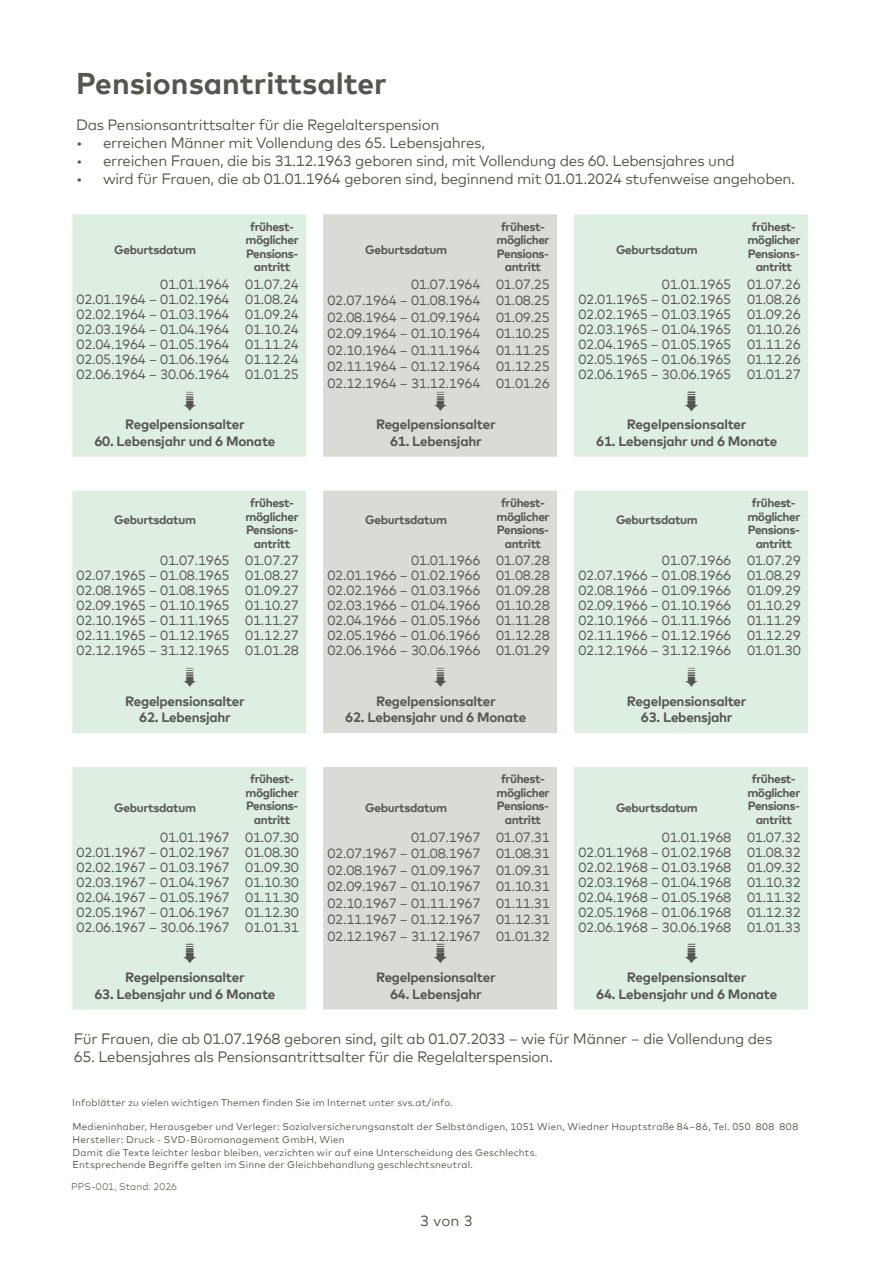
<style>
.page{position:relative;width:893px;height:1263px;background:#fff}
.page>*{position:absolute;margin:0;border:0;box-sizing:border-box;transform-origin:0 0}
.t1{font:700 30px "Mark Offc Pro";color:#565650}
.t2{font:15px "Mark Offc Pro";letter-spacing:-.02em;color:#565650}
.t3{font:13.5px/15px "Mark Offc Pro";letter-spacing:-.02em;color:#565650;text-align:justify}
.t4{font:700 13.5px "Mark Offc Pro";letter-spacing:-.02em;color:#565650}
.t5{font:700 12px/13.5px "Mark Offc Pro";letter-spacing:-.04em;color:#565650;text-align:center}
.t6{font:9.75px/12.8px "Mark Offc Pro";letter-spacing:.02em;color:#565650}
.t7{font:300 9.75px "Mark Offc Pro";letter-spacing:.01em;color:#565650}
</style>
<div class="page">
<div style="left:72px;top:214px;width:234px;height:243px;background:#deeee0"></div>
<div style="left:72px;top:491px;width:234px;height:242px;background:#deeee0"></div>
<div style="left:72px;top:767px;width:234px;height:242px;background:#deeee0"></div>
<div style="left:323px;top:214px;width:234px;height:243px;background:#dadad6"></div>
<div style="left:323px;top:491px;width:234px;height:242px;background:#dadad6"></div>
<div style="left:323px;top:767px;width:234px;height:242px;background:#dadad6"></div>
<div style="left:574px;top:214px;width:234px;height:243px;background:#deeee0"></div>
<div style="left:574px;top:491px;width:234px;height:242px;background:#deeee0"></div>
<div style="left:574px;top:767px;width:234px;height:242px;background:#deeee0"></div>
<svg style="left:184px;top:391px;width:12px;height:20px"></svg>
<svg style="left:184px;top:668px;width:12px;height:19px"></svg>
<svg style="left:184px;top:944px;width:12px;height:19px"></svg>
<svg style="left:434px;top:391px;width:13px;height:20px"></svg>
<svg style="left:434px;top:668px;width:13px;height:19px"></svg>
<svg style="left:434px;top:944px;width:13px;height:19px"></svg>
<svg style="left:685px;top:391px;width:13px;height:20px"></svg>
<svg style="left:685px;top:668px;width:13px;height:19px"></svg>
<svg style="left:685px;top:944px;width:13px;height:19px"></svg>
<h1 class="t1" style="left:76px;top:61px;width:312px">Pensionsantrittsalter</h1>
<p class="t2" style="left:76px;top:114px;width:365px">Das Pensionsantrittsalter für die Regelalterspension</p>
<p class="t2" style="left:76px;top:132px;width:410px">• erreichen Männer mit Vollendung des 65. Lebensjahres,</p>
<p class="t2" style="left:76px;top:150px;width:660px">• erreichen Frauen, die bis 31.12.1963 geboren sind, mit Vollendung des 60. Lebensjahres und</p>
<p class="t2" style="left:76px;top:168px;width:721px">• wird für Frauen, die ab 01.01.1964 geboren sind, beginnend mit 01.01.2024 stufenweise angehoben.</p>
<p class="t5" style="left:114px;top:242px;width:83px">Geburtsdatum</p>
<p class="t5" style="left:246px;top:219px;width:55px">frühest&shy;möglicher<br>Pensions&shy;antritt</p>
<p class="t3" style="left:77px;top:275px;width:155px;text-indent:84px">01.01.1964<br>02.01.1964 – 01.02.1964<br>02.02.1964 – 01.03.1964<br>02.03.1964 – 01.04.1964<br>02.04.1964 – 01.05.1964<br>02.05.1964 – 01.06.1964<br>02.06.1964 – 30.06.1964</p>
<p class="t3" style="left:245px;top:275px;width:55px">01.07.24<br>01.08.24<br>01.09.24<br>01.10.24<br>01.11.24<br>01.12.24<br>01.01.25</p>
<p class="t4" style="left:125px;top:414px;width:121px">Regelpensionsalter</p>
<p class="t4" style="left:94px;top:431px;width:183px">60. Lebensjahr und 6 Monate</p>
<p class="t5" style="left:114px;top:512px;width:83px">Geburtsdatum</p>
<p class="t5" style="left:246px;top:495px;width:55px">frühest&shy;möglicher<br>Pensions&shy;antritt</p>
<p class="t3" style="left:77px;top:552px;width:155px;text-indent:84px">01.07.1965<br>02.07.1965 – 01.08.1965<br>02.08.1965 – 01.08.1965<br>02.09.1965 – 01.10.1965<br>02.10.1965 – 01.11.1965<br>02.11.1965 – 01.12.1965<br>02.12.1965 – 31.12.1965</p>
<p class="t3" style="left:245px;top:552px;width:55px">01.07.27<br>01.08.27<br>01.09.27<br>01.10.27<br>01.11.27<br>01.12.27<br>01.01.28</p>
<p class="t4" style="left:125px;top:691px;width:121px">Regelpensionsalter</p>
<p class="t4" style="left:139px;top:707px;width:93px">62. Lebensjahr</p>
<p class="t5" style="left:114px;top:800px;width:83px">Geburtsdatum</p>
<p class="t5" style="left:246px;top:771px;width:55px">frühest&shy;möglicher<br>Pensions&shy;antritt</p>
<p class="t3" style="left:77px;top:828px;width:155px;text-indent:84px">01.01.1967<br>02.01.1967 – 01.02.1967<br>02.02.1967 – 01.03.1967<br>02.03.1967 – 01.04.1967<br>02.04.1967 – 01.05.1967<br>02.05.1967 – 01.06.1967<br>02.06.1967 – 30.06.1967</p>
<p class="t3" style="left:245px;top:828px;width:55px">01.07.30<br>01.08.30<br>01.09.30<br>01.10.30<br>01.11.30<br>01.12.30<br>01.01.31</p>
<p class="t5" style="left:365px;top:242px;width:83px">Geburtsdatum</p>
<p class="t5" style="left:496px;top:219px;width:55px">frühest&shy;möglicher<br>Pensions&shy;antritt</p>
<p class="t3" style="left:327px;top:275px;width:155px;line-height:16.5px;text-indent:84px">01.07.1964<br>02.07.1964 – 01.08.1964<br>02.08.1964 – 01.09.1964<br>02.09.1964 – 01.10.1964<br>02.10.1964 – 01.11.1964<br>02.11.1964 – 01.12.1964<br>02.12.1964 – 31.12.1964</p>
<p class="t3" style="left:496px;top:275px;width:55px;line-height:16.5px">01.07.25<br>01.08.25<br>01.09.25<br>01.10.25<br>01.11.25<br>01.12.25<br>01.01.26</p>
<p class="t4" style="left:376px;top:414px;width:121px">Regelpensionsalter</p>
<p class="t4" style="left:390px;top:431px;width:93px">61. Lebensjahr</p>
<p class="t5" style="left:365px;top:512px;width:83px">Geburtsdatum</p>
<p class="t5" style="left:496px;top:495px;width:55px">frühest&shy;möglicher<br>Pensions&shy;antritt</p>
<p class="t3" style="left:327px;top:552px;width:155px;text-indent:84px">01.01.1966<br>02.01.1966 – 01.02.1966<br>02.02.1966 – 01.03.1966<br>02.03.1966 – 01.04.1966<br>02.04.1966 – 01.05.1966<br>02.05.1966 – 01.06.1966<br>02.06.1966 – 30.06.1966</p>
<p class="t3" style="left:496px;top:552px;width:55px">01.07.28<br>01.08.28<br>01.09.28<br>01.10.28<br>01.11.28<br>01.12.28<br>01.01.29</p>
<p class="t4" style="left:376px;top:691px;width:121px">Regelpensionsalter</p>
<p class="t4" style="left:345px;top:707px;width:183px">62. Lebensjahr und 6 Monate</p>
<p class="t5" style="left:365px;top:800px;width:83px">Geburtsdatum</p>
<p class="t5" style="left:496px;top:771px;width:55px">frühest&shy;möglicher<br>Pensions&shy;antritt</p>
<p class="t3" style="left:327px;top:827px;width:155px;line-height:16.5px;text-indent:84px">01.07.1967<br>02.07.1967 – 01.08.1967<br>02.08.1967 – 01.09.1967<br>02.09.1967 – 01.10.1967<br>02.10.1967 – 01.11.1967<br>02.11.1967 – 01.12.1967<br>02.12.1967 – 31.12.1967</p>
<p class="t3" style="left:496px;top:827px;width:55px;line-height:16.5px">01.07.31<br>01.08.31<br>01.09.31<br>01.10.31<br>01.11.31<br>01.12.31<br>01.01.32</p>
<p class="t5" style="left:616px;top:242px;width:83px">Geburtsdatum</p>
<p class="t5" style="left:747px;top:219px;width:55px">frühest&shy;möglicher<br>Pensions&shy;antritt</p>
<p class="t3" style="left:578px;top:275px;width:155px;text-indent:84px">01.01.1965<br>02.01.1965 – 01.02.1965<br>02.02.1965 – 01.03.1965<br>02.03.1965 – 01.04.1965<br>02.04.1965 – 01.05.1965<br>02.05.1965 – 01.06.1965<br>02.06.1965 – 30.06.1965</p>
<p class="t3" style="left:747px;top:275px;width:55px">01.07.26<br>01.08.26<br>01.09.26<br>01.10.26<br>01.11.26<br>01.12.26<br>01.01.27</p>
<p class="t4" style="left:627px;top:414px;width:121px">Regelpensionsalter</p>
<p class="t4" style="left:596px;top:431px;width:183px">61. Lebensjahr und 6 Monate</p>
<p class="t5" style="left:616px;top:512px;width:83px">Geburtsdatum</p>
<p class="t5" style="left:747px;top:495px;width:55px">frühest&shy;möglicher<br>Pensions&shy;antritt</p>
<p class="t3" style="left:578px;top:552px;width:155px;text-indent:84px">01.07.1966<br>02.07.1966 – 01.08.1966<br>02.08.1966 – 01.09.1966<br>02.09.1966 – 01.10.1966<br>02.10.1966 – 01.11.1966<br>02.11.1966 – 01.12.1966<br>02.12.1966 – 31.12.1966</p>
<p class="t3" style="left:747px;top:552px;width:55px">01.07.29<br>01.08.29<br>01.09.29<br>01.10.29<br>01.11.29<br>01.12.29<br>01.01.30</p>
<p class="t4" style="left:627px;top:691px;width:121px">Regelpensionsalter</p>
<p class="t4" style="left:641px;top:707px;width:93px">63. Lebensjahr</p>
<p class="t5" style="left:616px;top:800px;width:83px">Geburtsdatum</p>
<p class="t5" style="left:747px;top:771px;width:55px">frühest&shy;möglicher<br>Pensions&shy;antritt</p>
<p class="t3" style="left:578px;top:828px;width:155px;text-indent:84px">01.01.1968<br>02.01.1968 – 01.02.1968<br>02.02.1968 – 01.03.1968<br>02.03.1968 – 01.04.1968<br>02.04.1968 – 01.05.1968<br>02.05.1968 – 01.06.1968<br>02.06.1968 – 30.06.1968</p>
<p class="t3" style="left:747px;top:828px;width:55px">01.07.32<br>01.08.32<br>01.09.32<br>01.10.32<br>01.11.32<br>01.12.32<br>01.01.33</p>
<p class="t4" style="left:627px;top:967px;width:121px">Regelpensionsalter</p>
<p class="t4" style="left:596px;top:984px;width:183px">64. Lebensjahr und 6 Monate</p>
<p class="t2" style="left:74px;top:1027px;width:700px">Für Frauen, die ab 01.07.1968 geboren sind, gilt ab 01.07.2033 – wie für Männer – die Vollendung des</p>
<p class="t2" style="left:74px;top:1045px;width:481px">65. Lebensjahres als Pensionsantrittsalter für die Regelalterspension.</p>
<p class="t6" style="left:72px;top:1095px;width:382px">Infoblätter zu vielen wichtigen Themen finden Sie im Internet unter svs.at/info.</p>
<p class="t6" style="left:72px;top:1119px;width:727px">Medieninhaber, Herausgeber und Verleger: Sozialversicherungsanstalt der Selbständigen, 1051 Wien, Wiedner Hauptstraße 84–86, Tel. 050 808 808<br>Hersteller: Druck - SVD-Büromanagement GmbH, Wien<br>Damit die Texte leichter lesbar bleiben, verzichten wir auf eine Unterscheidung des Geschlechts.<br>Entsprechende Begriffe gelten im Sinne der Gleichbehandlung geschlechtsneutral.</p>
<p class="t7" style="left:71px;top:1179px;width:107px">PPS-001, Stand: 2026</p>
<p class="t4" style="left:376px;top:967px;width:121px">Regelpensionsalter</p>
<p class="t4" style="left:390px;top:984px;width:93px">64. Lebensjahr</p>
<p class="t4" style="left:125px;top:967px;width:121px">Regelpensionsalter</p>
<p class="t4" style="left:94px;top:984px;width:183px">63. Lebensjahr und 6 Monate</p>
<p class="t2" style="left:420px;top:1209px;width:54px">3 von 3</p>
</div>
